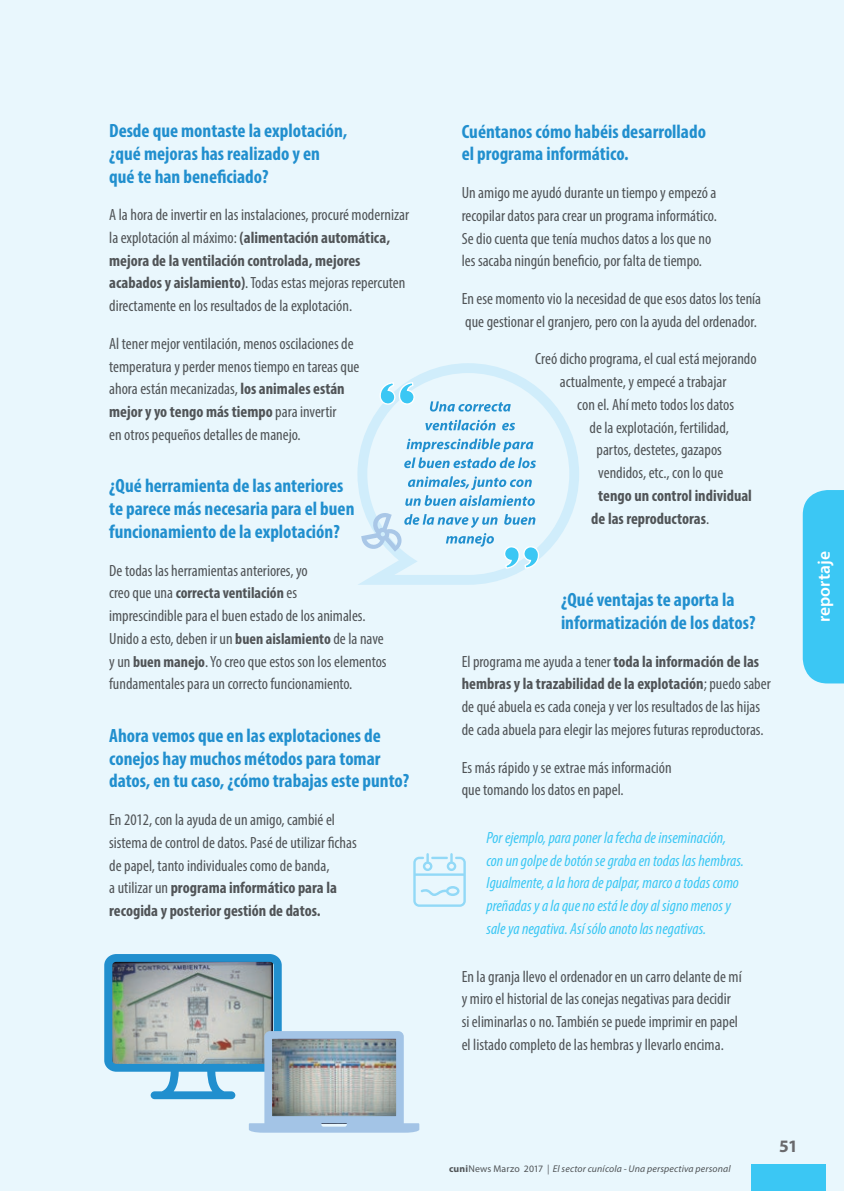
<style>
.page{position:relative;width:844px;height:1191px;background:#fff}
.page>*{position:absolute;margin:0;border:0;box-sizing:border-box;transform-origin:0 0}
.t1{font:700 condensed 19.25px/22.8px "Myriad Pro";color:#218fce}
.t2{font:600 17.5px "Myriad Pro";letter-spacing:.005em;color:#fff}
.t3{font:700 17.5px "Myriad Pro";color:#69696c}
.t4{font:condensed 16.28px/22.8px "Myriad Pro";color:#505457}
.t5{font:italic condensed 16.28px/22.8px "Myriad Pro";color:#3bc7f4}
.t6{font:700 condensed 16.28px/22.8px "Myriad Pro";color:#505457}
.t7{font:700 condensed 15.75px "Myriad Pro";color:#505457}
.t8{font:italic 9.8px "Myriad Pro";letter-spacing:.015em;color:#505457}
.s1{font-weight:700}
.s2{font-weight:400;font-size:16.28px}
.s3{font-weight:700;font-size:15.75px}
.s4{font-weight:400}
.s5{font-weight:700;font-style:normal}
.s6{font-style:normal}
</style>
<div class="page">
<div style="left:0;top:0;width:843px;height:1191px;background:#e9f7fd"></div>
<div style="left:802px;top:490px;width:41px;height:193px;background:#3bc7f4"></div>
<div style="left:751px;top:1164px;width:75px;height:27px;background:#3bc7f4"></div>
<svg style="left:357px;top:363px;width:222px;height:222px"></svg>
<svg style="left:379px;top:382px;width:36px;height:22px"></svg>
<svg style="left:361px;top:476px;width:178px;height:109px"></svg>
<svg style="left:404px;top:438px;width:131px;height:30px"></svg>
<svg style="left:425px;top:420px;width:90px;height:10px"></svg>
<svg style="left:430px;top:401px;width:80px;height:10px"></svg>
<svg style="left:104px;top:954px;width:315px;height:178px"></svg>
<svg style="left:413px;top:853px;width:52px;height:53px"></svg>
<p class="t1" style="left:109px;top:119px;width:239px">Desde que montaste la explotación, ¿qué mejoras has realizado y en qué te han beneficiado?</p>
<p class="t4" style="left:109px;top:203px;width:301px">A la hora de invertir en las instalaciones, procuré modernizar la explotación al máximo: <span class="s1">(alimentación automática, mejora de la ventilación controlada, mejores acabados y aislamiento)</span>. Todas estas mejoras repercuten directamente en los resultados de la explotación.</p>
<p class="t4" style="left:109px;top:332px;width:251px">Al tener mejor ventilación, menos oscilaciones de temperatura y perder menos tiempo en tareas que ahora están mecanizadas, <span class="s1">los animales están mejor y yo tengo más tiempo</span> para invertir<br>en otros pequeños detalles de manejo.</p>
<p class="t1" style="left:109px;top:474px;width:247px">¿Qué herramienta de las anteriores te parece más necesaria para el buen funcionamiento de la explotación?</p>
<p class="t4" style="left:109px;top:558px;width:200px">De todas las herramientas anteriores, yo</p>
<p class="t7" style="left:109px;top:583px;width:189px"><span class="s2">creo que una</span> correcta ventilación <span class="s2">es</span></p>
<p class="t4" style="left:109px;top:604px;width:279px">imprescindible para el buen estado de los animales.<br>Unido a esto, deben ir un <span class="s3">buen aislamiento</span> de la nave y un <span class="s3">buen manejo</span>. Yo creo que estos son los elementos fundamentales para un correcto funcionamiento.</p>
<p class="t1" style="left:109px;top:723px;width:301px">Ahora vemos que en las explotaciones de conejos hay muchos métodos para tomar datos, en tu caso, ¿cómo trabajas este punto?</p>
<p class="t4" style="left:109px;top:808px;width:249px">En 2012, con la ayuda de un amigo, cambié el sistema de control de datos. Pasé de utilizar fichas de papel, tanto individuales como de banda,<br>a utilizar un <span class="s1">programa informático para la recogida y posterior gestión de datos.</span></p>
<p class="t1" style="left:461px;top:119px;width:246px">Cuéntanos cómo habéis desarrollado el programa informático.</p>
<p class="t4" style="left:461px;top:181px;width:256px">Un amigo me ayudó durante un tiempo y empezó a recopilar datos para crear un programa informático.<br>Se dio cuenta que tenía muchos datos a los que no les sacaba ningún beneficio, por falta de tiempo.</p>
<p class="t4" style="left:461px;top:287px;width:301px">En ese momento vio la necesidad de que esos datos los tenía que gestionar el granjero, pero con la ayuda del ordenador.</p>
<p class="t4" style="left:535px;top:347px;width:223px;text-align:center">Creó dicho programa, el cual está mejorando actualmente, y empecé a trabajar</p>
<p class="t4" style="left:577px;top:393px;width:158px">con el. Ahí meto todos los datos</p>
<p class="t4" style="left:589px;top:416px;width:141px">de la explotación, fertilidad,</p>
<p class="t4" style="left:596px;top:438px;width:127px">partos, destetes, gazapos</p>
<p class="t4" style="left:598px;top:461px;width:126px">vendidos, etc., con lo que</p>
<p class="t6" style="left:591px;top:484px;width:162px;text-indent:7px">tengo un control individual de las reproductoras<span class="s4">.</span></p>
<p class="t1" style="left:561px;top:588px;width:196px">¿Qué ventajas te aporta la informatización de los datos?</p>
<p class="t4" style="left:461px;top:649px;width:310px">El programa me ayuda a tener <span class="s1">toda la información de las hembras y la trazabilidad de la explotación</span>; puedo saber de qué abuela es cada coneja y ver los resultados de las hijas de cada abuela para elegir las mejores futuras reproductoras.</p>
<p class="t4" style="left:461px;top:755px;width:211px">Es más rápido y se extrae más información que tomando los datos en papel.</p>
<p class="t5" style="left:486px;top:826px;width:259px">Por ejemplo, para poner la fecha de inseminación, con un golpe de botón se graba en todas las hembras.<br>Igualmente, a la hora de palpar, marco a todas como preñadas y a la que no está le doy al signo menos y sale ya negativa. Así sólo anoto las negativas.</p>
<p class="t4" style="left:461px;top:964px;width:281px">En la granja llevo el ordenador en un carro delante de mí y miro el historial de las conejas negativas para decidir si eliminarlas o no. También se puede imprimir en papel el listado completo de las hembras y llevarlo encima.</p>
<p class="t2" style="left:812px;top:622px;width:73px;rotate:-90deg">reportaje</p>
<p class="t8" style="left:449px;top:1162px;width:283px"><span class="s5">cuni</span><span class="s6">News Marzo 2017</span> | El sector cunícola - Una perspectiva personal</p>
<p class="t3" style="left:778px;top:1134px;width:20px">51</p>
</div>
